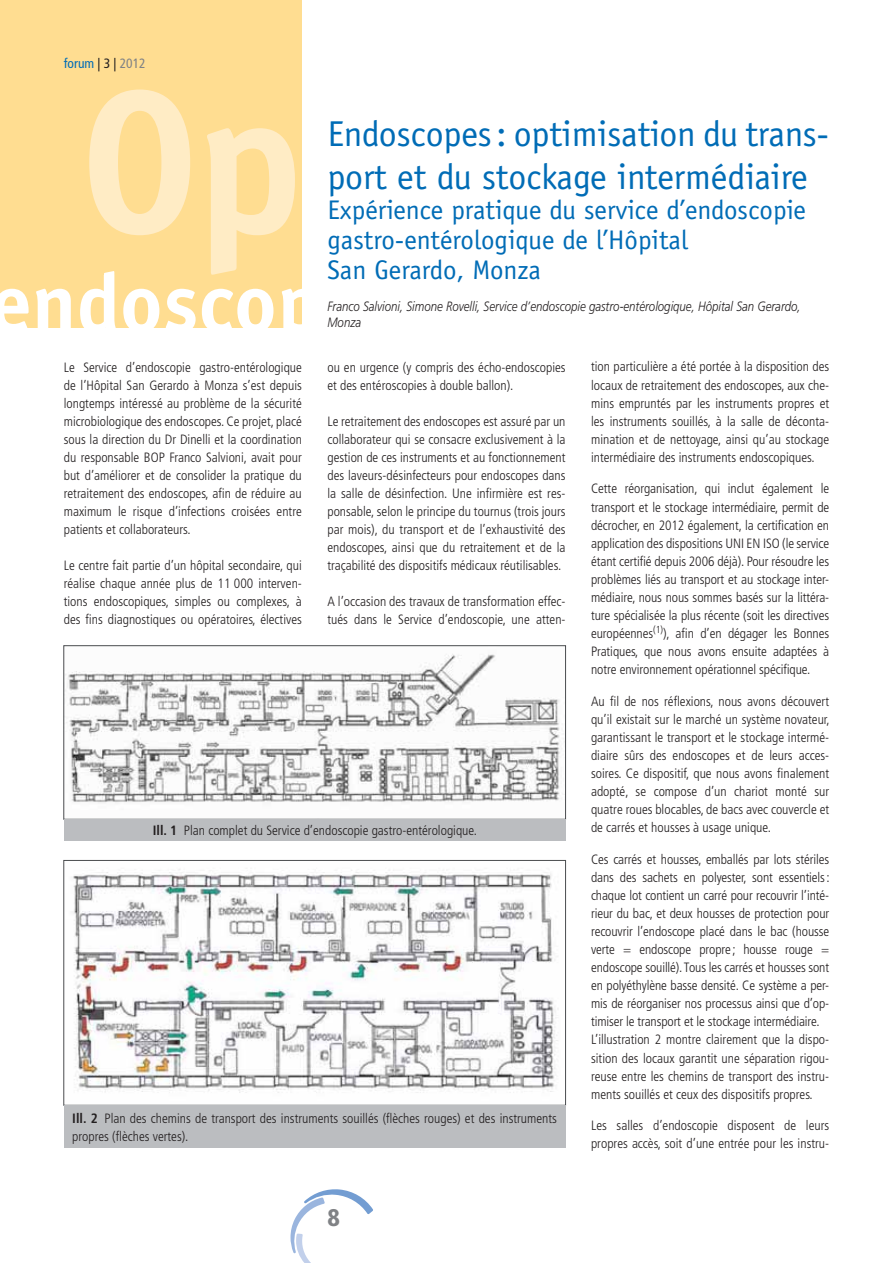
<style>
.page{position:relative;width:893px;height:1263px;background:#fff}
.page>*{position:absolute;margin:0;border:0;box-sizing:border-box;transform-origin:0 0}
.t1{font:700 202.65px "Officina Sans";color:#ffecc5}
.t2{font:700 83.25px "Officina Sans";color:#fff}
.t3{font:36px/43.2px "Officina Sans";letter-spacing:-.005em;color:#006cb6}
.t4{font:27px/30px "Officina Sans";color:#006cb6}
.t5{font:900 condensed 24px "Frutiger";color:#808285}
.t6{font:300 condensed 13.5px/18px "Frutiger";color:#231f20;text-align:justify}
.t7{font:italic 300 13.5px/16.2px "Frutiger";color:#231f20;scale:.85 1}
.t8{font:condensed 13.5px "Frutiger";color:#006cb6}
.s1{color:#231f20}
.s2{color:#808285}
.s3{font-weight:700}
</style>
<div class="page">
<svg style="left:290px;top:1189px;width:83px;height:74px"></svg>
<div style="left:0;top:0;width:302px;height:327px;background:#ffdd91"></div>
<img style="left:65px;top:654px;width:497px;height:149px">
<div style="left:63px;top:645px;width:503px;height:175px;border:1px solid #4a4c4f"></div>
<img style="left:73px;top:869px;width:485px;height:224px">
<div style="left:63px;top:860px;width:503px;height:246px;border:1px solid #4a4c4f"></div>
<div style="left:64px;top:820px;width:502px;height:21px;background:#bbbdc0"></div>
<div style="left:64px;top:1106px;width:502px;height:42px;background:#bbbdc0"></div>
<svg style="left:104px;top:271px;width:10px;height:4px"></svg>
<svg style="left:211px;top:271px;width:19px;height:4px"></svg>
<p class="t8" style="left:64px;top:58px;width:83px">forum <span class="s1">| 3 |</span> <span class="s2">2012</span></p>
<h1 class="t1" style="left:80px;top:85px;width:226px">Op</h1>
<h2 class="t2" style="left:-10px;top:271px;width:333px">endoscop</h2>
<h3 class="t3" style="left:327px;top:115px;width:503px">Endoscopes : optimisation du trans&shy;port et du stockage intermédiaire</h3>
<h3 class="t4" style="left:327px;top:197px;width:480px">Expérience pratique du service d’endoscopie gastro-entérologique de l’Hôpital<br>San Gerardo, Monza</h3>
<p class="t7" style="left:327px;top:299px;width:558px">Franco Salvioni, Simone Rovelli, Service d’endoscopie gastro-entérologique, Hôpital San Gerardo,<br>Monza</p>
<p class="t6" style="left:64px;top:359px;width:240px">Le Service d’endoscopie gastro-entérologique de l’Hôpital San Gerardo à Monza s’est depuis longtemps intéressé au problème de la sécurité microbiologique des endoscopes. Ce projet, placé sous la direction du Dr Dinelli et la coordination du responsable BOP Franco Salvioni, avait pour but d’améliorer et de consolider la pratique du retraitement des endoscopes, afin de réduire au maximum le risque d’infections croisées entre patients et collaborateurs.</p>
<p class="t6" style="left:64px;top:557px;width:240px">Le centre fait partie d’un hôpital secondaire, qui réalise chaque année plus de 11 000 interven&shy;tions endoscopiques, simples ou complexes, à des fins diagnostiques ou opératoires, électives</p>
<p class="t6" style="left:327px;top:359px;width:240px">ou en urgence (y compris des écho-endoscopies et des entéroscopies à double ballon).</p>
<p class="t6" style="left:327px;top:413px;width:240px">Le retraitement des endoscopes est assuré par un collaborateur qui se consacre exclusivement à la gestion de ces instruments et au fonctionnement des laveurs-désinfecteurs pour endoscopes dans la salle de désinfection. Une infirmière est res&shy;ponsable, selon le principe du tournus (trois jours par mois), du transport et de l’exhaustivité des endoscopes, ainsi que du retraitement et de la traçabilité des dispositifs médicaux réutilisables.</p>
<p class="t6" style="left:327px;top:593px;width:240px">A l’occasion des travaux de transformation effec&shy;tués dans le Service d’endoscopie, une atten-</p>
<p class="t6" style="left:153px;top:823px;width:326px"><span class="s3">Ill. 1</span> Plan complet du Service d’endoscopie gastro-entérologique.</p>
<p class="t6" style="left:72px;top:1110px;width:486px"><span class="s3">Ill. 2</span> Plan des chemins de transport des instruments souillés (flèches rouges) et des instruments propres (flèches vertes).</p>
<h3 class="t5" style="left:327px;top:1208px;width:14px">8</h3>
<p class="t6" style="left:591px;top:359px;width:240px">tion particulière a été portée à la disposition des locaux de retraitement des endoscopes, aux che&shy;mins empruntés par les instruments propres et les instruments souillés, à la salle de déconta&shy;mination et de nettoyage, ainsi qu’au stockage intermédiaire des instruments endoscopiques.</p>
<p class="t6" style="left:591px;top:481px;width:240px">Cette réorganisation, qui inclut également le transport et le stockage intermédiaire, permit de décrocher, en 2012 également, la certification en application des dispositions UNI EN ISO (le service étant certifié depuis 2006 déjà). Pour résoudre les problèmes liés au transport et au stockage inter&shy;médiaire, nous nous sommes basés sur la littéra&shy;ture spécialisée la plus récente (soit les directives européennes<sup>(1)</sup>), afin d’en dégager les Bonnes Pratiques, que nous avons ensuite adaptées à notre environnement opérationnel spécifique.</p>
<p class="t6" style="left:591px;top:693px;width:240px">Au fil de nos réflexions, nous avons découvert qu’il existait sur le marché un système novateur, garantissant le transport et le stockage intermé&shy;diaire sûrs des endoscopes et de leurs acces&shy;soires. Ce dispositif, que nous avons finalement adopté, se compose d’un chariot monté sur quatre roues blocables, de bacs avec couvercle et de carrés et housses à usage unique.</p>
<p class="t6" style="left:591px;top:851px;width:240px;text-align:left">Ces carrés et housses, emballés par lots stériles dans des sachets en polyester, sont essentiels : chaque lot contient un carré pour recouvrir l’inté&shy;rieur du bac, et deux housses de protection pour recouvrir l’endoscope placé dans le bac (housse verte = endoscope propre ; housse rouge = endoscope souillé). Tous les carrés et housses sont en polyéthylène basse densité. Ce système a per&shy;mis de réorganiser nos processus ainsi que d’op&shy;timiser le transport et le stockage intermédiaire.<br>L’illustration 2 montre clairement que la dispo&shy;sition des locaux garantit une séparation rigou&shy;reuse entre les chemins de transport des instru&shy;ments souillés et ceux des dispositifs propres.</p>
<p class="t6" style="left:591px;top:1118px;width:240px">Les salles d’endoscopie disposent de leurs propres accès, soit d’une entrée pour les instru-</p>
</div>
